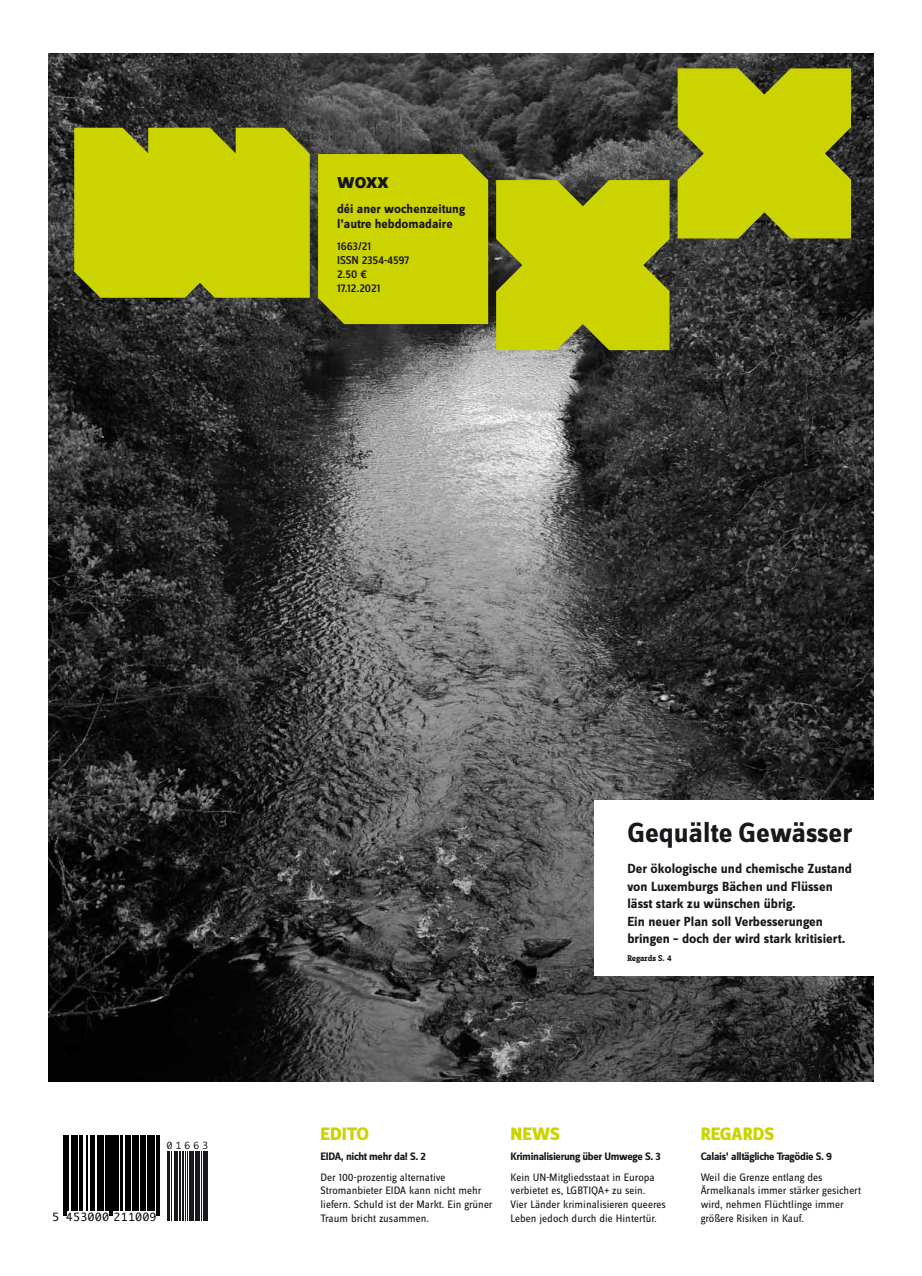
<style>
.page{position:relative;width:922px;height:1276px;background:#fff}
.page>*{position:absolute;margin:0;border:0;box-sizing:border-box;transform-origin:0 0}
.t1{font:700 28.75px "Zine Sans Dis";color:#1a171c}
.t2{font:700 23.12px "Zine Sans Dis";color:#1a171c}
.t3{font:800 18.75px "Zine Sans Dis";letter-spacing:-.01em;color:#cbd300}
.t4{font:700 13.75px/17.5px "Zine Sans Dis";color:#1a171c}
.t5{font:700 13.12px/14.4px "Zine Sans Dis";color:#1a171c}
.t6{font:500 11.88px/13.8px "Zine Sans Dis";letter-spacing:-.01em;color:#1a171c}
.t7{font:11.25px/13.8px "Zine Sans Dis";color:#1a171c}
.t8{font:700 11.25px "Zine Sans Dis";letter-spacing:-.03em;color:#1a171c}
.t9{font:10.88px "Monaco";letter-spacing:.065em;color:#000}
.t10{font:9.38px "Monaco";letter-spacing:.35em;color:#1a171c}
.t11{font:700 8.75px "Zine Slab Dis";color:#1a171c}
</style>
<div class="page">
<img style="left:49px;top:53px;width:823px;height:1028px">
<svg style="left:63px;top:1135px;width:97px;height:81px;fill:#000"></svg>
<hr style="left:63px;top:1135px;width:1px;height:80px;background:#000">
<hr style="left:65px;top:1135px;width:1px;height:80px;background:#000">
<hr style="left:67px;top:1135px;width:1px;height:75px;background:#000">
<hr style="left:71px;top:1135px;width:2px;height:75px;background:#000">
<hr style="left:74px;top:1135px;width:3px;height:75px;background:#000">
<hr style="left:79px;top:1135px;width:1px;height:75px;background:#000">
<hr style="left:81px;top:1135px;width:1px;height:75px;background:#000">
<hr style="left:86px;top:1135px;width:1px;height:75px;background:#000">
<hr style="left:91px;top:1135px;width:2px;height:75px;background:#000">
<hr style="left:94px;top:1135px;width:1px;height:75px;background:#000">
<hr style="left:98px;top:1135px;width:2px;height:75px;background:#000">
<hr style="left:101px;top:1135px;width:1px;height:75px;background:#000">
<hr style="left:103px;top:1135px;width:1px;height:75px;background:#000">
<hr style="left:106px;top:1135px;width:3px;height:75px;background:#000">
<hr style="left:110px;top:1135px;width:1px;height:80px;background:#000">
<hr style="left:112px;top:1135px;width:1px;height:80px;background:#000">
<hr style="left:114px;top:1135px;width:2px;height:75px;background:#000">
<hr style="left:117px;top:1135px;width:2px;height:75px;background:#000">
<hr style="left:121px;top:1135px;width:2px;height:75px;background:#000">
<hr style="left:125px;top:1135px;width:2px;height:75px;background:#000">
<hr style="left:128px;top:1135px;width:2px;height:75px;background:#000">
<hr style="left:132px;top:1135px;width:2px;height:75px;background:#000">
<hr style="left:135px;top:1135px;width:3px;height:75px;background:#000">
<hr style="left:140px;top:1135px;width:1px;height:75px;background:#000">
<hr style="left:142px;top:1135px;width:3px;height:75px;background:#000">
<hr style="left:147px;top:1135px;width:1px;height:75px;background:#000">
<hr style="left:149px;top:1135px;width:3px;height:75px;background:#000">
<hr style="left:153px;top:1135px;width:1px;height:75px;background:#000">
<hr style="left:156px;top:1135px;width:1px;height:80px;background:#000">
<hr style="left:158px;top:1135px;width:1px;height:80px;background:#000">
<div style="left:594px;top:800px;width:282px;height:175px;background:#fff"></div>
<svg style="left:496px;top:180px;width:173px;height:170px;background:#bdc405"></svg>
<svg style="left:677px;top:68px;width:173px;height:170px;background:#bcc305"></svg>
<div style="left:318px;top:154px;width:170px;height:170px;background:#cbd300"></div>
<div style="left:74px;top:128px;width:236px;height:170px;background:#cbd300"></div>
<hr style="left:167px;top:1151px;width:1px;height:70px;background:#1a171c">
<hr style="left:168px;top:1151px;width:2px;height:70px;background:#1a171c">
<hr style="left:171px;top:1151px;width:1px;height:70px;background:#1a171c">
<hr style="left:174px;top:1151px;width:2px;height:70px;background:#1a171c">
<hr style="left:177px;top:1151px;width:1px;height:70px;background:#1a171c">
<hr style="left:179px;top:1151px;width:2px;height:70px;background:#1a171c">
<hr style="left:182px;top:1151px;width:2px;height:70px;background:#1a171c">
<hr style="left:185px;top:1151px;width:1px;height:70px;background:#1a171c">
<hr style="left:187px;top:1151px;width:1px;height:70px;background:#1a171c">
<hr style="left:189px;top:1151px;width:3px;height:70px;background:#1a171c">
<hr style="left:193px;top:1151px;width:1px;height:70px;background:#1a171c">
<hr style="left:195px;top:1151px;width:1px;height:70px;background:#1a171c">
<hr style="left:197px;top:1151px;width:3px;height:70px;background:#1a171c">
<hr style="left:201px;top:1151px;width:1px;height:70px;background:#1a171c">
<hr style="left:203px;top:1151px;width:3px;height:70px;background:#1a171c">
<hr style="left:207px;top:1151px;width:1px;height:70px;background:#1a171c">
<h2 class="t2" style="left:337px;top:169px;width:53px">woxx</h2>
<p class="t5" style="left:337px;top:202px;width:130px">déi aner wochenzeitung l’autre hebdomadaire</p>
<p class="t6" style="left:337px;top:240px;width:74px">1663/21<br>ISSN 2354-4597<br>2.50 €<br>17.12.2021</p>
<h1 class="t1" style="left:627px;top:817px;width:226px">Gequälte Gewässer</h1>
<p class="t4" style="left:627px;top:861px;width:226px">Der ökologische und chemische Zustand von Luxemburgs Bächen und Flüssen lässt stark zu wünschen übrig.<br>Ein neuer Plan soll Verbesserungen bringen – doch der wird stark kritisiert.</p>
<p class="t11" style="left:627px;top:953px;width:46px">Regards S. 4</p>
<h3 class="t3" style="left:320px;top:1123px;width:50px">EDITO</h3>
<h3 class="t3" style="left:510px;top:1123px;width:51px">NEWS</h3>
<h3 class="t3" style="left:700px;top:1123px;width:75px">REGARDS</h3>
<p class="t8" style="left:320px;top:1150px;width:107px">EIDA, nicht mehr da! S. 2</p>
<p class="t7" style="left:320px;top:1170px;width:174px">Der 100-prozentig alternative Stromanbieter EIDA kann nicht mehr liefern. Schuld ist der Markt. Ein grüner Traum bricht zusammen.</p>
<p class="t10" style="left:167px;top:1137px;width:43px">01663</p>
<p class="t8" style="left:700px;top:1150px;width:133px">Calais’ alltägliche Tragödie S. 9</p>
<p class="t7" style="left:700px;top:1170px;width:162px">Weil die Grenze entlang des<br>Ärmelkanals immer stärker gesichert wird, nehmen Flüchtlinge immer</p>
<p class="t8" style="left:510px;top:1150px;width:151px">Kriminalisierung über Umwege S. 3</p>
<p class="t7" style="left:510px;top:1170px;width:157px">Kein UN-Mitgliedsstaat in Europa verbietet es, LGBTIQA+ zu sein.<br>Vier Länder kriminalisieren queeres Leben jedoch durch die Hintertür.</p>
<p class="t9" style="left:52px;top:1207px;width:106px">5 453000 211009</p>
<p class="t7" style="left:700px;top:1211px;width:105px">größere Risiken in Kauf.</p>
</div>
